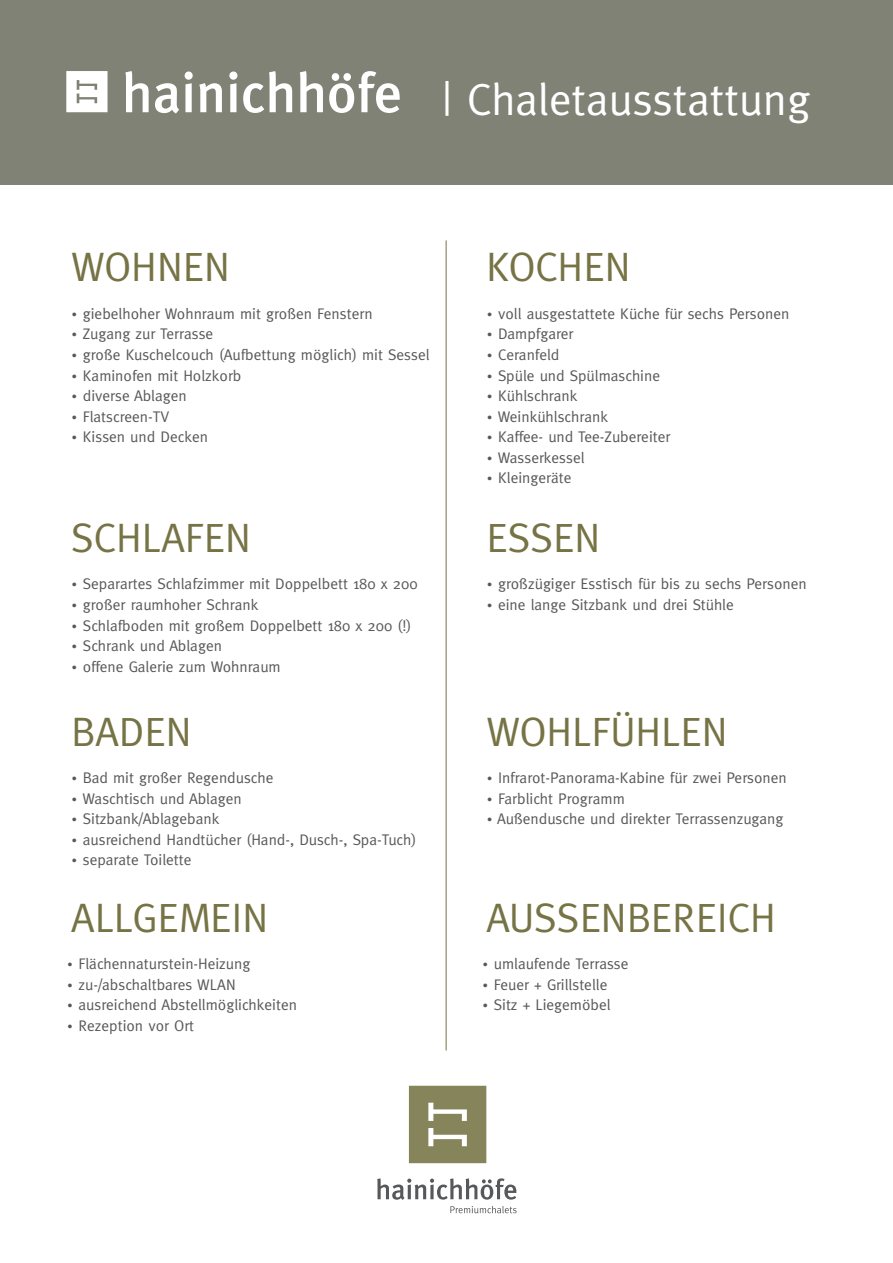
<style>
.page{position:relative;width:893px;height:1263px;background:#fff}
.page>*{position:absolute;margin:0;border:0;box-sizing:border-box;transform-origin:0 0}
.t1{font:45px "Meta";color:#fff}
.t2{font:41.1px "Meta";color:#767345}
.t3{font:15.45px "Meta";color:#57585a}
.s1{font-family:"The Sans B W5 Plain"}
</style>
<div class="page">
<svg style="left:377px;top:1178px;width:139px;height:22px"></svg>
<svg style="left:450px;top:1206px;width:67px;height:7px"></svg>
<svg style="left:409px;top:1086px;width:77px;height:77px;background:#918f6a"></svg>
<hr style="left:446px;top:240px;width:1px;height:810px;background:#767345">
<div style="left:0;top:0;width:893px;height:185px;background:#808276"></div>
<svg style="left:125px;top:71px;width:275px;height:42px"></svg>
<svg style="left:66px;top:71px;width:42px;height:41px;background:#f0f1ef"></svg>
<p class="t1" style="left:442px;top:73px;width:370px">| Chaletausstattung</p>
<p class="t2" style="left:71px;top:243px;width:160px">WOHNEN</p>
<p class="t3" style="left:71px;top:305px;width:303px"><span class="s1">•</span> giebelhoher Wohnraum mit großen Fenstern</p>
<p class="t3" style="left:71px;top:325px;width:144px"><span class="s1">•</span> Zugang zur Terrasse</p>
<p class="t3" style="left:71px;top:346px;width:360px"><span class="s1">•</span> große Kuschelcouch (Aufbettung möglich) mit Sessel</p>
<p class="t3" style="left:71px;top:366px;width:172px"><span class="s1">•</span> Kaminofen mit Holzkorb</p>
<p class="t3" style="left:71px;top:387px;width:117px"><span class="s1">•</span> diverse Ablagen</p>
<p class="t3" style="left:71px;top:407px;width:100px"><span class="s1">•</span> Flatscreen-TV</p>
<p class="t3" style="left:71px;top:428px;width:138px"><span class="s1">•</span> Kissen und Decken</p>
<p class="t2" style="left:71px;top:514px;width:181px">SCHLAFEN</p>
<p class="t3" style="left:71px;top:575px;width:348px"><span class="s1">•</span> Separartes Schlafzimmer mit Doppelbett 180 x 200</p>
<p class="t3" style="left:71px;top:596px;width:189px"><span class="s1">•</span> großer raumhoher Schrank</p>
<p class="t3" style="left:71px;top:616px;width:342px"><span class="s1">•</span> Schlafboden mit großem Doppelbett 180 x 200 (!)</p>
<p class="t3" style="left:71px;top:637px;width:152px"><span class="s1">•</span> Schrank und Ablagen</p>
<p class="t3" style="left:71px;top:657px;width:211px"><span class="s1">•</span> offene Galerie zum Wohnraum</p>
<p class="t2" style="left:71px;top:708px;width:122px">BADEN</p>
<p class="t3" style="left:71px;top:769px;width:204px"><span class="s1">•</span> Bad mit großer Regendusche</p>
<p class="t3" style="left:71px;top:789px;width:172px"><span class="s1">•</span> Waschtisch und Ablagen</p>
<p class="t3" style="left:71px;top:810px;width:150px"><span class="s1">•</span> Sitzbank/Ablagebank</p>
<p class="t3" style="left:71px;top:830px;width:347px"><span class="s1">•</span> ausreichend Handtücher (Hand-, Dusch-, Spa-Tuch)</p>
<p class="t3" style="left:71px;top:851px;width:122px"><span class="s1">•</span> separate Toilette</p>
<p class="t2" style="left:71px;top:894px;width:199px">ALLGEMEIN</p>
<p class="t3" style="left:67px;top:955px;width:185px"><span class="s1">•</span> Flächennaturstein-Heizung</p>
<p class="t3" style="left:67px;top:975px;width:170px"><span class="s1">•</span> zu-/abschaltbares WLAN</p>
<p class="t3" style="left:67px;top:996px;width:232px"><span class="s1">•</span> ausreichend Abstellmöglichkeiten</p>
<p class="t3" style="left:67px;top:1017px;width:129px"><span class="s1">•</span> Rezeption vor Ort</p>
<p class="t2" style="left:486px;top:243px;width:145px">KOCHEN</p>
<p class="t3" style="left:486px;top:305px;width:304px"><span class="s1">•</span> voll ausgestattete Küche für sechs Personen</p>
<p class="t3" style="left:486px;top:325px;width:89px"><span class="s1">•</span> Dampfgarer</p>
<p class="t3" style="left:486px;top:346px;width:74px"><span class="s1">•</span> Ceranfeld</p>
<p class="t3" style="left:486px;top:366px;width:175px"><span class="s1">•</span> Spüle und Spülmaschine</p>
<p class="t3" style="left:486px;top:387px;width:93px"><span class="s1">•</span> Kühlschrank</p>
<p class="t3" style="left:486px;top:407px;width:123px"><span class="s1">•</span> Weinkühlschrank</p>
<p class="t3" style="left:486px;top:428px;width:185px"><span class="s1">•</span> Kaffee- und Tee-Zubereiter</p>
<p class="t3" style="left:486px;top:448px;width:100px"><span class="s1">•</span> Wasserkessel</p>
<p class="t3" style="left:486px;top:469px;width:87px"><span class="s1">•</span> Kleingeräte</p>
<p class="t2" style="left:486px;top:514px;width:115px">ESSEN</p>
<p class="t3" style="left:486px;top:575px;width:322px"><span class="s1">•</span> großzügiger Esstisch für bis zu sechs Personen</p>
<p class="t3" style="left:486px;top:596px;width:249px"><span class="s1">•</span> eine lange Sitzbank und drei Stühle</p>
<p class="t2" style="left:486px;top:708px;width:242px">WOHLFÜHLEN</p>
<p class="t3" style="left:486px;top:769px;width:302px"><span class="s1">•</span> Infrarot-Panorama-Kabine für zwei Personen</p>
<p class="t3" style="left:486px;top:789px;width:140px"><span class="s1">•</span> Farblicht Programm</p>
<p class="t3" style="left:486px;top:810px;width:299px"><span class="s1">•</span> Außendusche und direkter Terrassenzugang</p>
<p class="t2" style="left:486px;top:894px;width:291px">AUSSENBEREICH</p>
<p class="t3" style="left:482px;top:955px;width:148px"><span class="s1">•</span> umlaufende Terrasse</p>
<p class="t3" style="left:482px;top:975px;width:127px"><span class="s1">•</span> Feuer + Grillstelle</p>
<p class="t3" style="left:482px;top:996px;width:130px"><span class="s1">•</span> Sitz + Liegemöbel</p>
</div>
